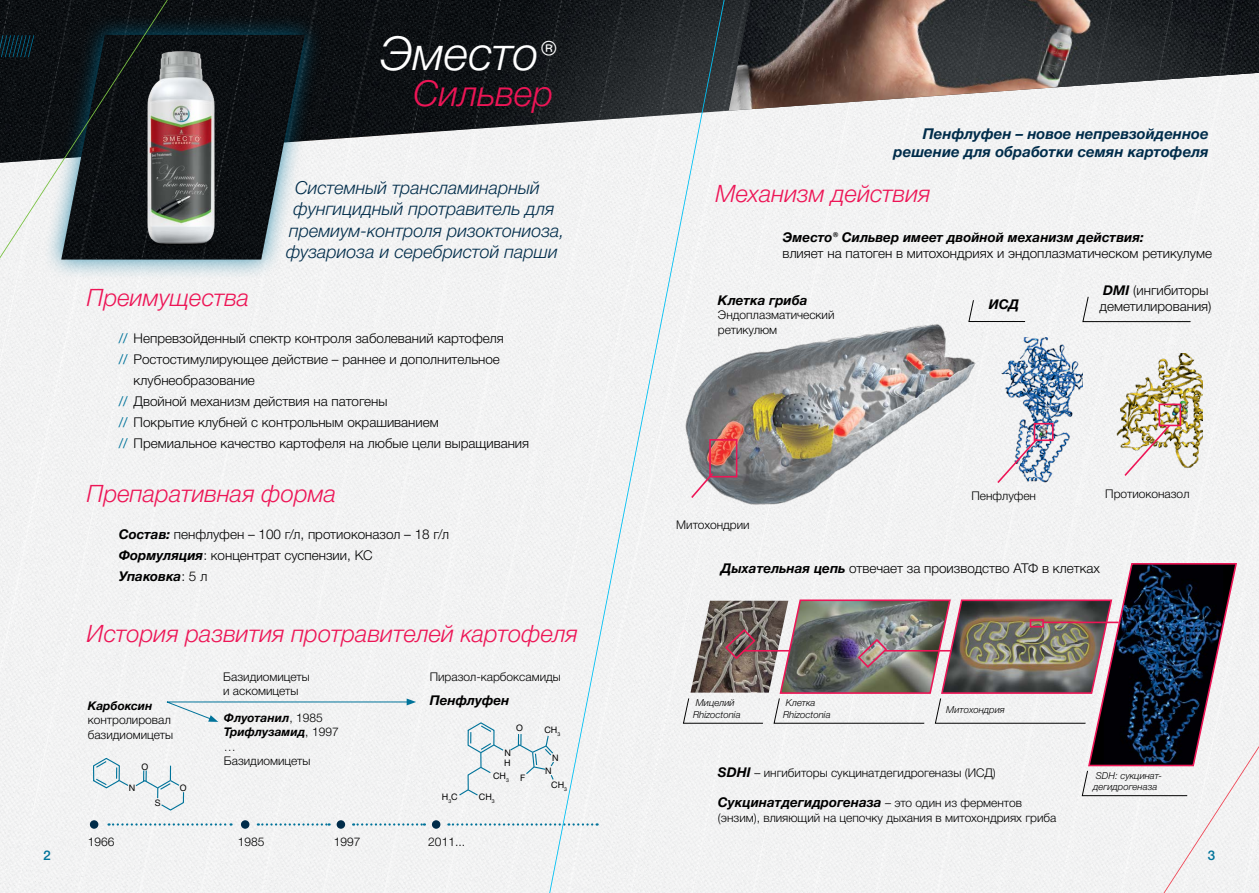
<style>
.page{position:relative;width:1259px;height:893px;background:#fff}
.page>*{position:absolute;margin:0;border:0;box-sizing:border-box;transform-origin:0 0}
.t1{font:italic 300 46.95px "Helvetica Neue Cyr";color:#fff}
.t2{font:italic 300 36px "Helvetica Neue Cyr";color:#ed1556}
.t3{font:italic 300 24px "Helvetica Neue Cyr";color:#ed1556}
.t4{font:italic 300 18px "Helvetica Neue Cyr";color:#002c4a}
.t5{font:italic 700 15px/18px "Helvetica Neue Cyr";color:#002c4a;text-align:right}
.t6{font:300 13.5px/21px "Helvetica Neue Cyr";color:#000}
.t7{font:italic 700 13.5px "Helvetica Neue Cyr";color:#000}
.t8{font:500 13.5px "Helvetica Neue Cyr";color:#00739a}
.t9{font:300 12px/14.4px "Helvetica Neue Cyr";color:#000}
.t10{font:italic 700 12px "Helvetica Neue Cyr";color:#000}
.t11{font:italic 300 9.6px/11.6px "Helvetica Neue Cyr";color:#000}
.t12{font:9px/9.6px "Helvetica Neue Cyr";color:#000}
.s1{font-size:40.5px}
.s2{font-weight:400;color:#00739a}
.s3{font-weight:700;font-style:italic}
.s4{font-weight:700;font-style:italic;font-size:13.5px}
.s5{font-weight:300;font-style:normal;font-size:12px}
</style>
<div class="page">
<div style="left:0;top:164px;width:1259px;height:729px;background:#f2f2f3"></div>
<img style="left:168px;top:0;width:1091px;height:164px">
<img style="left:724px;top:319px;width:255px;height:197px">
<div style="left:43px;top:15px;width:280px;height:265px;background:#00739a;opacity:.75"></div>
<img style="left:61px;top:35px;width:244px;height:225px">
<div style="left:709px;top:439px;width:28px;height:38px;border:2px solid #ed1556"></div>
<img style="left:1113px;top:353px;width:89px;height:117px">
<div style="left:1158px;top:404px;width:23px;height:22px;border:2px solid #ed1556"></div>
<svg style="left:1122px;top:423px;width:49px;height:55px"></svg>
<img style="left:996px;top:337px;width:86px;height:147px">
<div style="left:1033px;top:423px;width:20px;height:18px;border:2px solid #ed1556"></div>
<svg style="left:995px;top:437px;width:44px;height:48px"></svg>
<svg style="left:109px;top:823px;width:122px;height:3px"></svg>
<svg style="left:258px;top:823px;width:72px;height:3px"></svg>
<svg style="left:353px;top:823px;width:72px;height:3px"></svg>
<svg style="left:448px;top:823px;width:101px;height:3px"></svg>
<div style="left:90px;top:820px;width:8px;height:9px;background:#002c4a;border-radius:50%"></div>
<div style="left:241px;top:820px;width:8px;height:9px;background:#002c4a;border-radius:50%"></div>
<div style="left:337px;top:820px;width:8px;height:9px;background:#002c4a;border-radius:50%"></div>
<div style="left:432px;top:820px;width:8px;height:9px;background:#002c4a;border-radius:50%"></div>
<svg style="left:163px;top:698px;width:253px;height:24px"></svg>
<svg style="left:93px;top:757px;width:92px;height:54px"></svg>
<svg style="left:458px;top:722px;width:91px;height:75px"></svg>
<svg style="left:968px;top:299px;width:62px;height:23px"></svg>
<div style="left:1082px;top:296px;width:114px;height:26px;background:#f2f3f3"></div>
<svg style="left:549px;top:0;width:175px;height:893px;fill:#f1f2f2"></svg>
<svg style="left:682px;top:562px;width:577px;height:331px"></svg>
<svg style="left:0;top:0;width:168px;height:258px;background:#3b4144"></svg>
<img style="left:118px;top:44px;width:126px;height:211px">
<h1 class="t1" style="left:380px;top:27px;width:177px">Эместо<span class="s1">®</span></h1>
<h2 class="t2" style="left:413px;top:73px;width:142px">Сильвер</h2>
<h3 class="t3" style="left:87px;top:285px;width:164px">Преимущества</h3>
<h3 class="t4" style="left:295px;top:177px;width:246px">Системный трансламинарный</h3>
<h3 class="t4" style="left:294px;top:199px;width:262px">фунгицидный протравитель для</h3>
<h3 class="t4" style="left:289px;top:220px;width:277px">премиум-контроля ризоктониоза,</h3>
<h3 class="t4" style="left:286px;top:242px;width:273px">фузариоза и серебристой парши</h3>
<p class="t6" style="left:119px;top:328px;width:386px"><span class="s2">//</span> Непревзойденный спектр контроля заболеваний картофеля</p>
<p class="t6" style="left:119px;top:349px;width:383px"><span class="s2">//</span> Ростостимулирующее действие – раннее и дополнительное</p>
<p class="t6" style="left:134px;top:370px;width:123px">клубнеобразование</p>
<p class="t6" style="left:119px;top:391px;width:270px"><span class="s2">//</span> Двойной механизм действия на патогены</p>
<p class="t6" style="left:119px;top:412px;width:322px"><span class="s2">//</span> Покрытие клубней с контрольным окрашиванием</p>
<p class="t6" style="left:119px;top:433px;width:412px"><span class="s2">//</span> Премиальное качество картофеля на любые цели выращивания</p>
<h3 class="t3" style="left:87px;top:480px;width:251px">Препаративная форма</h3>
<p class="t6" style="left:119px;top:524px;width:332px"><span class="s3">Состав:</span> пенфлуфен – 100 г/л, протиоконазол – 18 г/л<br><span class="s3">Формуляция</span>: концентрат суспензии, КС<br><span class="s3">Упаковка</span>: 5 л</p>
<h3 class="t3" style="left:87px;top:620px;width:493px">История развития протравителей картофеля</h3>
<p class="t10" style="left:88px;top:699px;width:66px">Карбоксин</p>
<p class="t9" style="left:88px;top:713px;width:87px">контролировал базидиомицеты</p>
<p class="t12" style="left:141px;top:762px;width:8px">O</p>
<p class="t12" style="left:129px;top:784px;width:8px">N</p>
<p class="t12" style="left:155px;top:798px;width:7px">S</p>
<p class="t12" style="left:180px;top:783px;width:8px">O</p>
<p class="t9" style="left:223px;top:669px;width:88px">Базидиомицеты и аскомицеты</p>
<p class="t9" style="left:430px;top:669px;width:133px">Пиразол-карбоксамиды</p>
<p class="t7" style="left:430px;top:693px;width:81px">Пенфлуфен</p>
<p class="t9" style="left:224px;top:711px;width:116px"><span class="s3">Флуотанил</span>, 1985<br><span class="s3">Трифлузамид</span>, 1997 …<br>Базидиомицеты</p>
<p class="t12" style="left:516px;top:724px;width:8px">O</p>
<p class="t12" style="left:544px;top:725px;width:17px">CH<sub>3</sub></p>
<p class="t12" style="left:504px;top:748px;width:8px">N<br>H</p>
<p class="t12" style="left:552px;top:753px;width:8px">N</p>
<p class="t12" style="left:545px;top:766px;width:8px">N</p>
<p class="t12" style="left:493px;top:771px;width:17px">CH<sub>3</sub></p>
<p class="t12" style="left:520px;top:773px;width:7px">F</p>
<p class="t12" style="left:551px;top:780px;width:17px">CH<sub>3</sub></p>
<p class="t12" style="left:442px;top:792px;width:17px">H<sub>3</sub>C</p>
<p class="t12" style="left:479px;top:792px;width:17px">CH<sub>3</sub></p>
<p class="t9" style="left:88px;top:835px;width:28px">1966</p>
<p class="t9" style="left:238px;top:835px;width:28px">1985</p>
<p class="t9" style="left:334px;top:835px;width:28px">1997</p>
<p class="t9" style="left:428px;top:835px;width:38px">2011...</p>
<p class="t5" style="left:893px;top:125px;width:317px">Пенфлуфен – новое непревзойденное решение для обработки семян картофеля</p>
<h3 class="t3" style="left:715px;top:180px;width:217px">Механизм действия</h3>
<p class="t7" style="left:782px;top:230px;width:363px">Эместо® Сильвер имеет двойной механизм действия:</p>
<p class="t6" style="left:782px;top:243px;width:431px">влияет на патоген в митохондриях и эндоплазматическом ретикулуме</p>
<p class="t7" style="left:989px;top:297px;width:32px">ИСД</p>
<p class="t6" style="left:1099px;top:282px;width:114px;line-height:16.2px"><span class="s3">DMI</span> (ингибиторы деметилирования)</p>
<p class="t7" style="left:718px;top:293px;width:91px">Клетка гриба</p>
<p class="t9" style="left:718px;top:308px;width:118px">Эндоплазматический ретикулюм</p>
<p class="t9" style="left:676px;top:517px;width:75px">Митохондрии</p>
<p class="t9" style="left:971px;top:489px;width:66px">Пенфлуфен</p>
<p class="t9" style="left:1105px;top:487px;width:86px">Протиоконазол</p>
<p class="t6" style="left:721px;top:557px;width:380px"><span class="s3">Дыхательная цепь</span> отвечает за производство АТФ в клетках</p>
<p class="t11" style="left:693px;top:697px;width:49px">Мицелий<br>Rhizoctonia</p>
<p class="t11" style="left:783px;top:697px;width:49px">Клетка<br>Rhizoctonia</p>
<p class="t11" style="left:946px;top:704px;width:60px">Митохондрия</p>
<p class="t9" style="left:718px;top:765px;width:279px"><span class="s4">SDHI</span> – ингибиторы сукцинатдегидрогеназы (ИСД)</p>
<p class="t7" style="left:718px;top:795px;width:305px">Сукцинатдегидрогеназа <span class="s5">– это один из ферментов</span></p>
<p class="t9" style="left:718px;top:810px;width:340px">(энзим), влияющий на цепочку дыхания в митохондриях гриба</p>
<p class="t11" style="left:1093px;top:770px;width:70px">SDH: сукцинат&shy;дегидрогеназа</p>
<p class="t8" style="left:44px;top:848px;width:9px">2</p>
<p class="t8" style="left:1208px;top:848px;width:9px">3</p>
</div>
